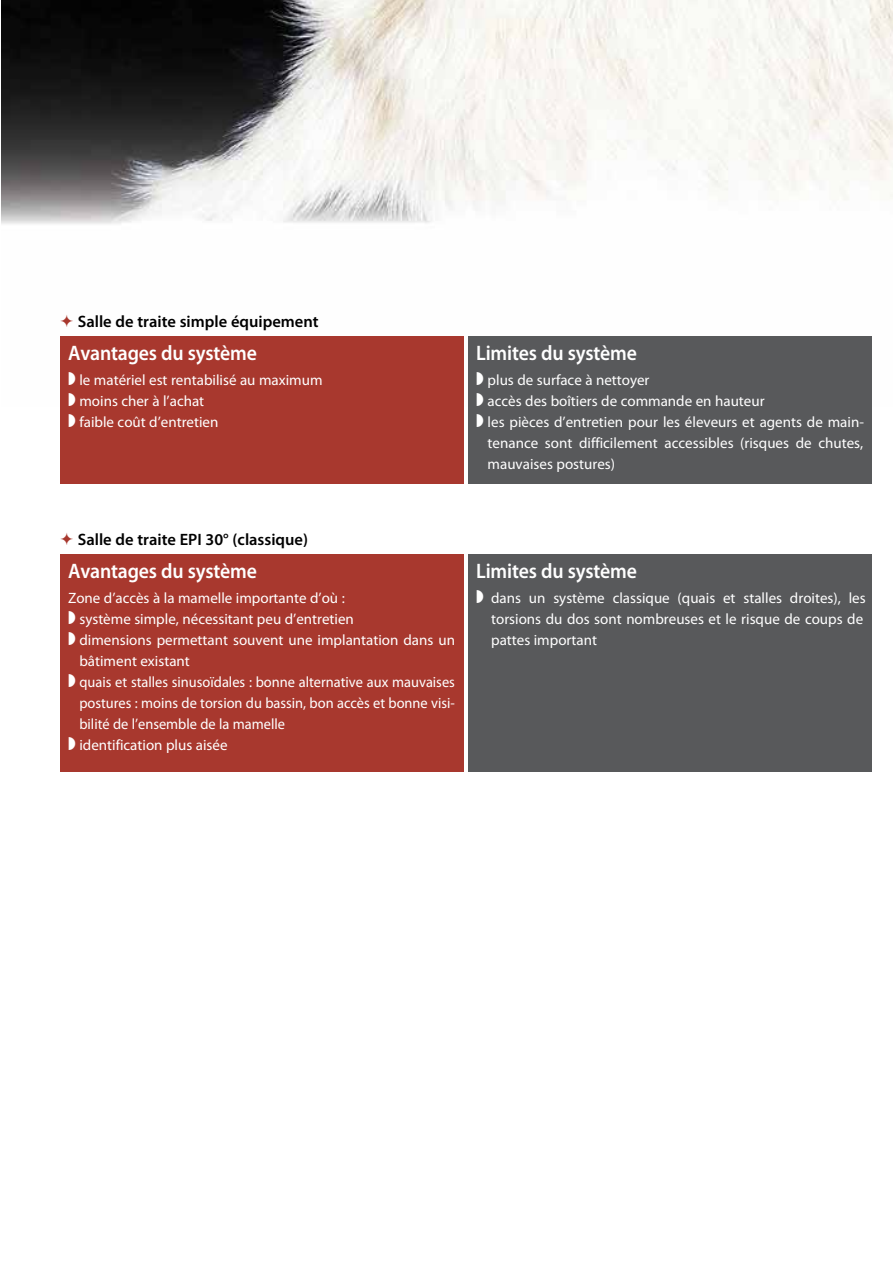
<style>
.page{position:relative;width:893px;height:1263px;background:#fff}
.page>*{position:absolute;margin:0;border:0;box-sizing:border-box;transform-origin:0 0}
.t1{font:600 21px "Myriad Pro";letter-spacing:-.01em;color:#fff;scale:.94 1}
.t2{font:600 16.5px "Myriad Pro";color:#000}
.t3{font:15px/21px "Myriad Pro";color:#fff}
</style>
<div class="page">
<img style="left:2px;top:0;width:891px;height:406px">
<div style="left:60px;top:336px;width:403px;height:148px;background:#a8382e"></div>
<div style="left:60px;top:554px;width:403px;height:217px;background:#a8382e"></div>
<div style="left:468px;top:336px;width:404px;height:148px;background:#58595b"></div>
<div style="left:468px;top:554px;width:404px;height:217px;background:#58595b"></div>
<svg style="left:61px;top:315px;width:12px;height:12px"></svg>
<p class="t2" style="left:78px;top:311px;width:242px">Salle de traite simple équipement</p>
<h1 class="t1" style="left:68px;top:340px;width:202px">Avantages du système</h1>
<p class="t3" style="left:79px;top:370px;width:245px">le matériel est rentabilisé au maximum moins cher à l’achat<br>faible coût d’entretien</p>
<h1 class="t1" style="left:476px;top:340px;width:172px">Limites du système</h1>
<p class="t3" style="left:488px;top:370px;width:378px">plus de surface à nettoyer<br>accès des boîtiers de commande en hauteur<br>les pièces d’entretien pour les éleveurs et agents de main&shy;tenance sont difficilement accessibles (risques de chutes, mauvaises postures)</p>
<p class="t2" style="left:78px;top:529px;width:232px">Salle de traite EPI 30° (classique)</p>
<h1 class="t1" style="left:68px;top:558px;width:202px">Avantages du système</h1>
<p class="t3" style="left:79px;top:588px;width:377px;text-indent:-11px">Zone d’accès à la mamelle importante d’où :<br>système simple, nécessitant peu d’entretien<br>dimensions permettant souvent une implantation dans un bâtiment existant<br>quais et stalles sinusoïdales : bonne alternative aux mauvaises postures : moins de torsion du bassin, bon accès et bonne visi&shy;bilité de l’ensemble de la mamelle<br>identification plus aisée</p>
<h1 class="t1" style="left:476px;top:558px;width:172px">Limites du système</h1>
<p class="t3" style="left:491px;top:588px;width:376px">dans un système classique (quais et stalles droites), les torsions du dos sont nombreuses et le risque de coups de pattes important</p>
</div>
